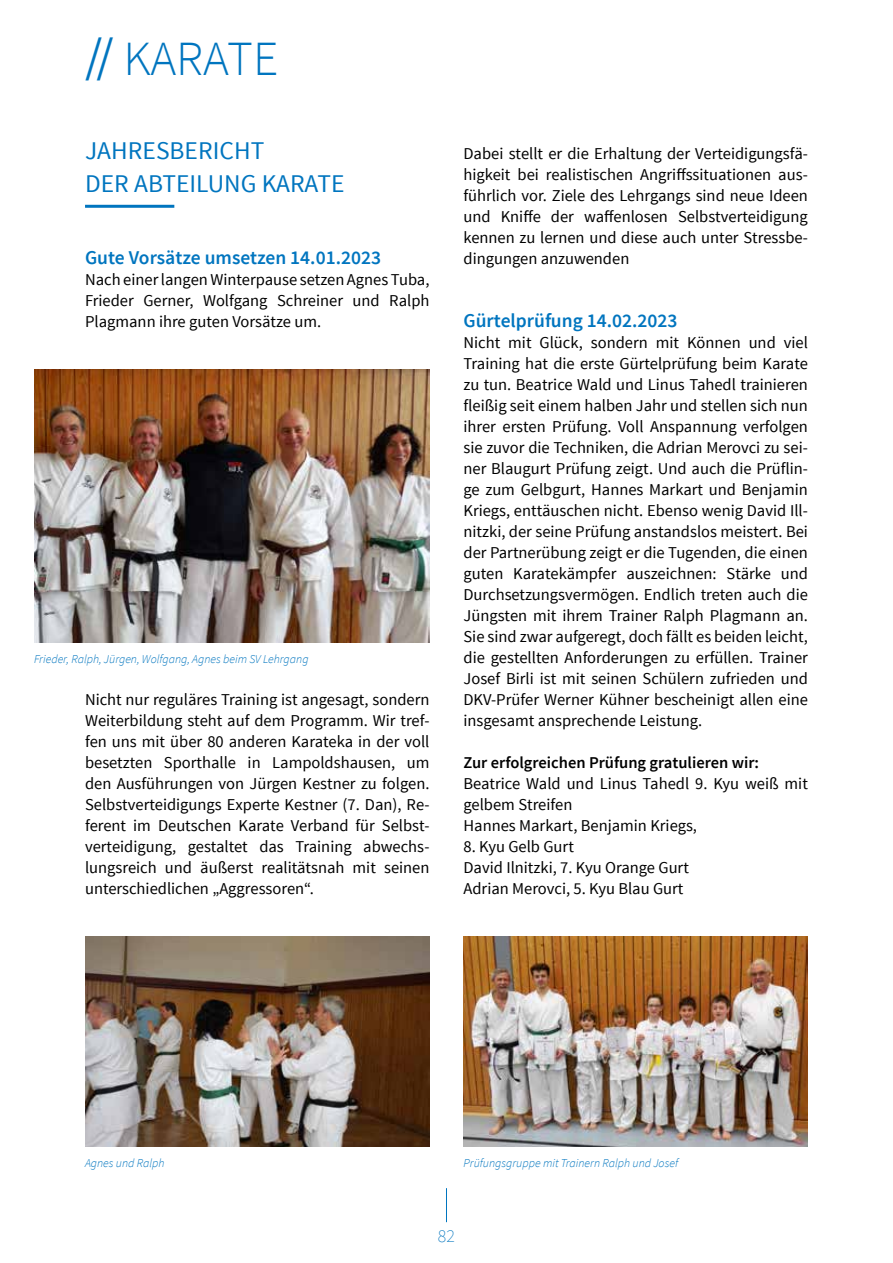
<style>
.page{position:relative;width:893px;height:1263px;background:#fff}
.page>*{position:absolute;margin:0;border:0;box-sizing:border-box;transform-origin:0 0}
.t1{font:300 49.2px "Source Sans Pro";letter-spacing:-.01em;color:#0075bf}
.t2{font:25.5px/33px "Source Sans Pro";color:#0075bf}
.t3{font:600 19.5px "Source Sans Pro";color:#0075bf}
.t4{font:200 18px "Source Sans Pro";color:#0075bf}
.t5{font:16.5px/21px "Source Sans Pro";color:#000;text-align:justify}
.t6{font:600 16.5px "Source Sans Pro";color:#000}
.t7{font:italic 300 12px "Source Sans Pro";color:#0075bf}
.s1{font-weight:400}
</style>
<div class="page">
<hr style="left:446px;top:1188px;width:1px;height:34px;background:#0075bf">
<hr style="left:85px;top:205px;width:89px;height:3px;background:#0075bf">
<img style="left:34px;top:369px;width:395px;height:273px">
<img style="left:85px;top:936px;width:344px;height:210px">
<img style="left:463px;top:936px;width:345px;height:210px">
<h1 class="t1" style="left:85px;top:29px;width:195px"><span class="s1">//</span> KARATE</h1>
<h2 class="t2" style="left:85px;top:134px;width:261px">JAHRESBERICHT<br>DER ABTEILUNG KARATE</h2>
<p class="t3" style="left:85px;top:245px;width:297px">Gute Vorsätze umsetzen 14.01.2023</p>
<p class="t5" style="left:85px;top:269px;width:346px">Nach einer langen Winterpause setzen Agnes Tuba, Frieder Gerner, Wolfgang Schreiner und Ralph Plagmann ihre guten Vorsätze um.</p>
<p class="t7" style="left:34px;top:652px;width:276px">Frieder, Ralph, Jürgen, Wolfgang, Agnes beim SV Lehrgang</p>
<p class="t5" style="left:85px;top:689px;width:346px">Nicht nur reguläres Training ist angesagt, sondern Weiterbildung steht auf dem Programm. Wir tref&shy;fen uns mit über 80 anderen Karateka in der voll besetzten Sporthalle in Lampoldshausen, um den Ausführungen von Jürgen Kestner zu folgen.<br>Selbstverteidigungs Experte Kestner (7. Dan), Re&shy;ferent im Deutschen Karate Verband für Selbst&shy;verteidigung, gestaltet das Training abwechs&shy;lungsreich und äußerst realitätsnah mit seinen unterschiedlichen „Aggressoren“.</p>
<p class="t5" style="left:463px;top:143px;width:346px">Dabei stellt er die Erhaltung der Verteidigungsfä&shy;higkeit bei realistischen Angriffssituationen aus&shy;führlich vor. Ziele des Lehrgangs sind neue Ideen und Kniffe der waffenlosen Selbstverteidigung kennen zu lernen und diese auch unter Stressbe&shy;dingungen anzuwenden</p>
<p class="t3" style="left:463px;top:308px;width:216px">Gürtelprüfung 14.02.2023</p>
<p class="t5" style="left:463px;top:332px;width:346px">Nicht mit Glück, sondern mit Können und viel Training hat die erste Gürtelprüfung beim Karate zu tun. Beatrice Wald und Linus Tahedl trainieren fleißig seit einem halben Jahr und stellen sich nun ihrer ersten Prüfung. Voll Anspannung verfolgen sie zuvor die Techniken, die Adrian Merovci zu sei&shy;ner Blaugurt Prüfung zeigt. Und auch die Prüflin&shy;ge zum Gelbgurt, Hannes Markart und Benjamin Kriegs, enttäuschen nicht. Ebenso wenig David Ill&shy;nitzki, der seine Prüfung anstandslos meistert. Bei der Partnerübung zeigt er die Tugenden, die einen guten Karatekämpfer auszeichnen: Stärke und Durchsetzungsvermögen. Endlich treten auch die Jüngsten mit ihrem Trainer Ralph Plagmann an.<br>Sie sind zwar aufgeregt, doch fällt es beiden leicht, die gestellten Anforderungen zu erfüllen. Trainer Josef Birli ist mit seinen Schülern zufrieden und DKV-Prüfer Werner Kühner bescheinigt allen eine insgesamt ansprechende Leistung.</p>
<p class="t6" style="left:463px;top:752px;width:297px">Zur erfolgreichen Prüfung gratulieren wir:</p>
<p class="t5" style="left:463px;top:773px;width:346px;text-align:left">Beatrice Wald und Linus Tahedl 9. Kyu weiß mit gelbem Streifen<br>Hannes Markart, Benjamin Kriegs,</p>
<p class="t5" style="left:463px;top:836px;width:227px;text-align:left">8. Kyu Gelb Gurt<br>David Ilnitzki, 7. Kyu Orange Gurt<br>Adrian Merovci, 5. Kyu Blau Gurt</p>
<p class="t7" style="left:85px;top:1156px;width:81px">Agnes und Ralph</p>
<p class="t7" style="left:463px;top:1156px;width:216px">Prüfungsgruppe mit Trainern Ralph und Josef</p>
<p class="t4" style="left:438px;top:1225px;width:19px">82</p>
</div>
